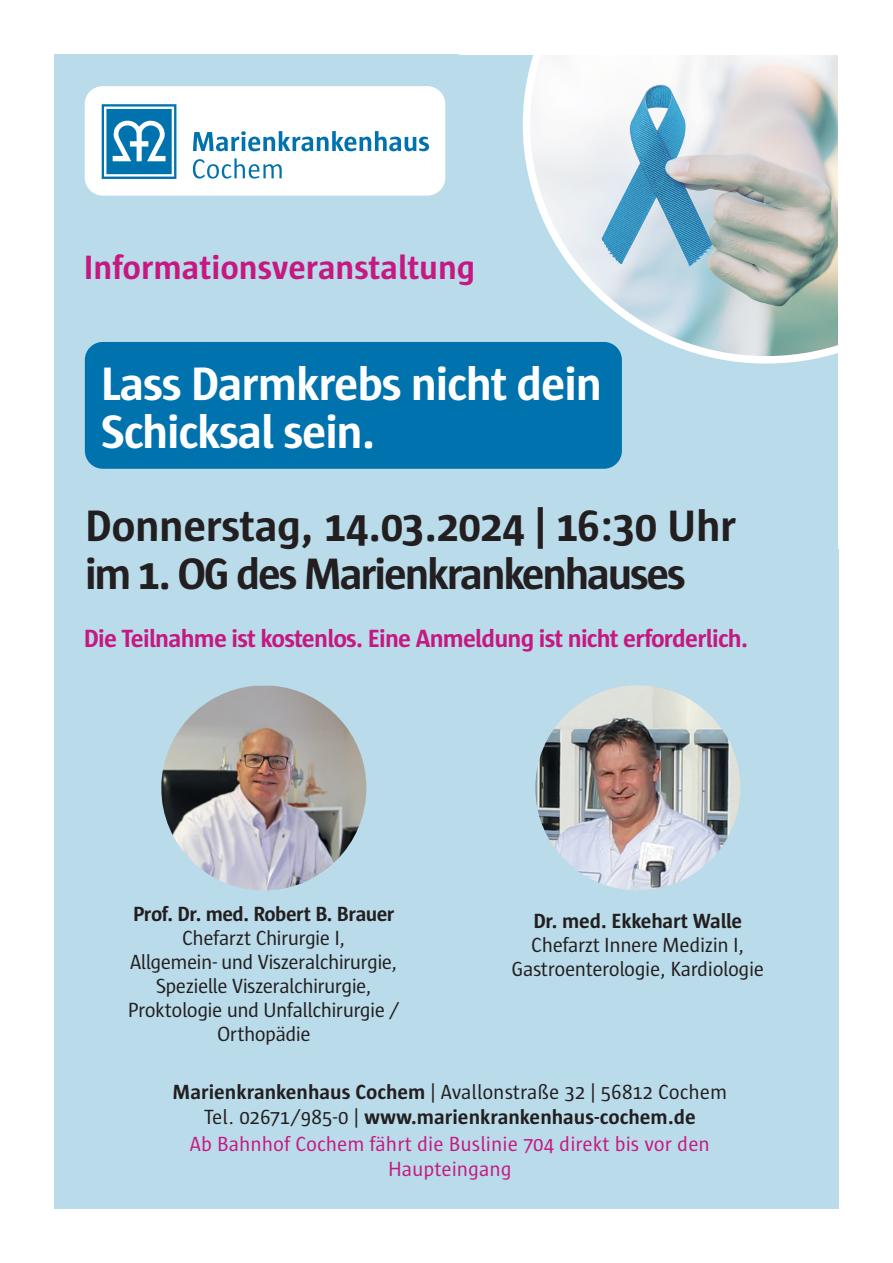
<style>
.page{position:relative;width:893px;height:1263px;background:#fff}
.page>*{position:absolute;margin:0;border:0;box-sizing:border-box;transform-origin:0 0}
.t1{font:700 48px/48px "Sun";letter-spacing:-.025em;color:#fff}
.t2{font:700 45px/48px "Sun";letter-spacing:-.05em;color:#231f20}
.t3{font:700 34.5px "Sun";color:#c61881}
.t4{font:700 25.5px "Sun";letter-spacing:-.03em;color:#c61881}
.t5{font:21px/24px "Sun";letter-spacing:-.03em;color:#231f20;text-align:center}
.t6{font:21px/25.8px "Sun";color:#c61881;text-align:center}
.t7{font:700 21px "Sun";letter-spacing:-.02em;color:#231f20}
.s1{font-weight:700;color:#231f20}
.s2{color:#231f20}
</style>
<div class="page">
<div style="left:54px;top:54px;width:785px;height:1155px;background:#badbea"></div>
<div style="left:85px;top:86px;width:360px;height:110px;background:#fff;border-radius:18px"></div>
<svg style="left:193px;top:131px;width:236px;height:20px"></svg>
<svg style="left:193px;top:158px;width:89px;height:21px"></svg>
<svg style="left:102px;top:104px;width:74px;height:75px"></svg>
<svg style="left:523px;top:54px;width:316px;height:310px"></svg>
<div style="left:85px;top:342px;width:537px;height:127px;background:#0073ae;border-radius:18px"></div>
<img style="left:535px;top:685px;width:205px;height:205px;border-radius:103px">
<img style="left:161px;top:686px;width:205px;height:204px">
<h3 class="t3" style="left:84px;top:249px;width:393px">Informationsveranstaltung</h3>
<h1 class="t1" style="left:101px;top:359px;width:503px">Lass Darmkrebs nicht dein<br>Schicksal sein.</h1>
<h2 class="t2" style="left:85px;top:502px;width:653px">Donnerstag, 14.03.2024 | 16:30 Uhr im 1. OG des Marienkrankenhauses</h2>
<p class="t4" style="left:84px;top:624px;width:666px">Die Teilnahme ist kostenlos. Eine Anmeldung ist nicht erforderlich.</p>
<p class="t7" style="left:133px;top:902px;width:263px">Prof. Dr. med. Robert B. Brauer</p>
<p class="t5" style="left:128px;top:926px;width:273px">Chefarzt Chirurgie I,<br>Allgemein- und Viszeralchirurgie,<br>Spezielle Viszeralchirurgie,<br>Proktologie und Unfallchirurgie /<br>Orthopädie</p>
<p class="t6" style="left:173px;top:1079px;width:556px"><span class="s1">Marienkrankenhaus Cochem</span> <span class="s2">| Avallonstraße 32 | 56812 Cochem Tel. 02671/985-0 |</span> <span class="s1">www.marienkrankenhaus-cochem.de<br></span>Ab Bahnhof Cochem fährt die Buslinie 704 direkt bis vor den Haupteingang</p>
<p class="t7" style="left:533px;top:909px;width:210px">Dr. med. Ekkehart Walle</p>
<p class="t5" style="left:512px;top:933px;width:254px">Chefarzt Innere Medizin I,<br>Gastroenterologie, Kardiologie</p>
</div>
